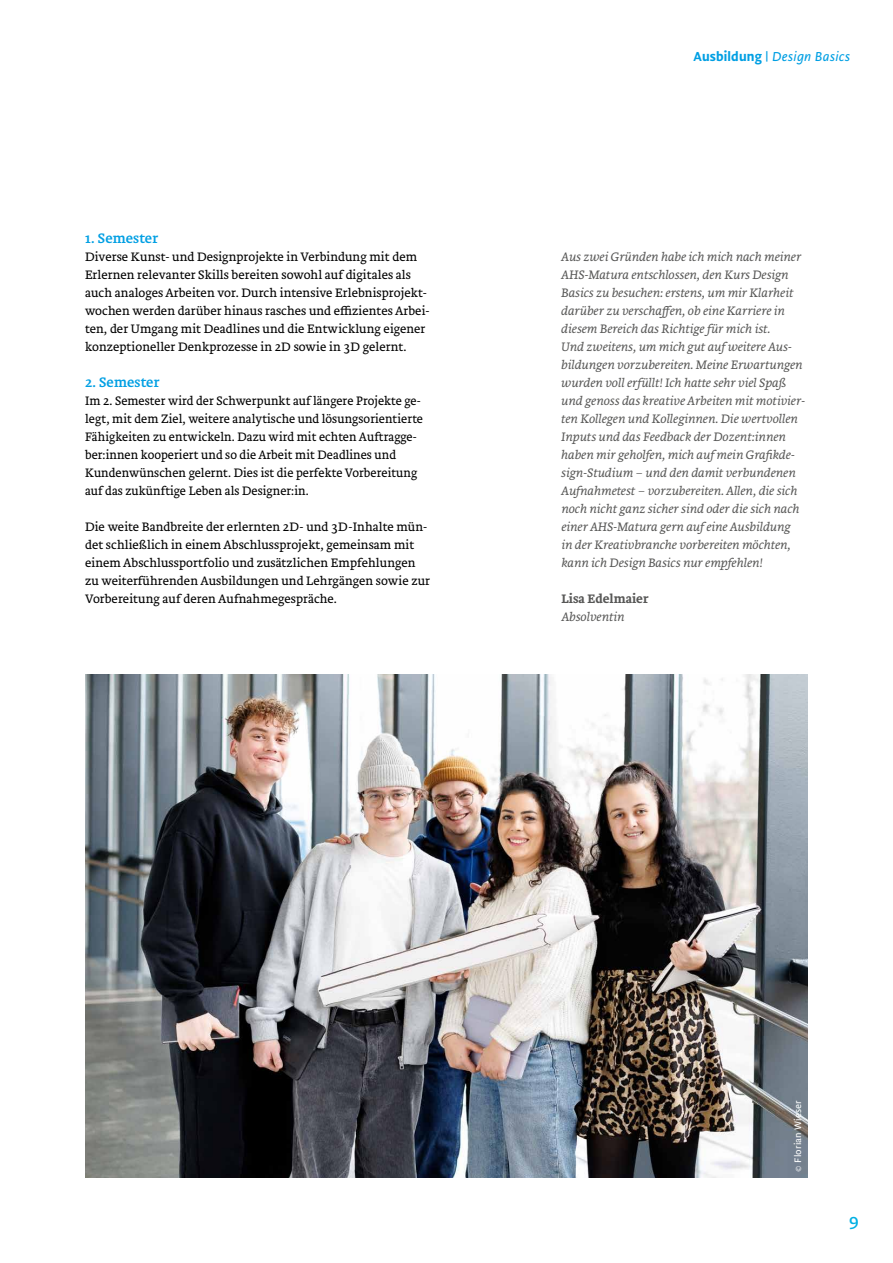
<style>
.page{position:relative;width:893px;height:1263px;background:#fff}
.page>*{position:absolute;margin:0;border:0;box-sizing:border-box;transform-origin:0 0}
.t1{font:300 18px "Brioni Sanst Std";color:#00b0e3}
.t2{font:14.25px "Brioni Text Std";letter-spacing:.005em;color:#009fe3}
.t3{font:italic 300 13.5px "Brioni Sans Std";letter-spacing:.01em;color:#009fe3}
.t4{font:300 12.75px/18px "Brioni Text Std";letter-spacing:.005em;color:#000}
.t5{font:italic 300 12.75px/18px "Brioni Text Std";letter-spacing:.005em;color:#575756}
.t6{font:500 12.75px "Brioni Text Std";letter-spacing:.005em;color:#575756}
.t7{font:300 9.75px "Brioni Sanst Std";letter-spacing:.01em;color:#fff}
.s1{font-family:"Brioni Sanst Std";font-weight:500;font-style:normal}
</style>
<div class="page">
<img style="left:85px;top:675px;width:723px;height:502px">
<p class="t2" style="left:85px;top:228px;width:75px">1. Semester</p>
<p class="t4" style="left:85px;top:248px;width:346px">Diverse Kunst- und Designprojekte in Verbindung mit dem Erlernen relevanter Skills bereiten sowohl auf digitales als auch analoges Arbeiten vor. Durch intensive Erlebnisprojekt&shy;wochen werden darüber hinaus rasches und effizientes Arbei&shy;ten, der Umgang mit Deadlines und die Entwicklung eigener konzeptioneller Denkprozesse in 2D sowie in 3D gelernt.</p>
<p class="t2" style="left:85px;top:372px;width:76px">2. Semester</p>
<p class="t4" style="left:85px;top:392px;width:340px">Im 2. Semester wird der Schwerpunkt auf längere Projekte ge&shy;legt, mit dem Ziel, weitere analytische und lösungsorientierte Fähigkeiten zu entwickeln. Dazu wird mit echten Auftragge&shy;ber:innen kooperiert und so die Arbeit mit Deadlines und Kundenwünschen gelernt. Dies ist die perfekte Vorbereitung auf das zukünftige Leben als Designer:in.</p>
<p class="t4" style="left:85px;top:518px;width:347px">Die weite Bandbreite der erlernten 2D- und 3D-Inhalte mün&shy;det schließlich in einem Abschlussprojekt, gemeinsam mit einem Abschlussportfolio und zusätzlichen Empfehlungen zu weiterführenden Ausbildungen und Lehrgängen sowie zur Vorbereitung auf deren Aufnahmegespräche.</p>
<p class="t3" style="left:693px;top:48px;width:158px"><span class="s1">Ausbildung |</span> Design Basics</p>
<p class="t5" style="left:561px;top:248px;width:245px">Aus zwei Gründen habe ich mich nach meiner AHS-Matura entschlossen, den Kurs Design Basics zu besuchen: erstens, um mir Klarheit darüber zu verschaffen, ob eine Karriere in diesem Bereich das Richtige für mich ist.<br>Und zweitens, um mich gut auf weitere Aus&shy;bildungen vorzubereiten. Meine Erwartungen wurden voll erfüllt! Ich hatte sehr viel Spaß und genoss das kreative Arbeiten mit motivier&shy;ten Kollegen und Kolleginnen. Die wertvollen Inputs und das Feedback der Dozent:innen haben mir geholfen, mich auf mein Grafikde&shy;sign-Studium – und den damit verbundenen Aufnahmetest – vorzubereiten. Allen, die sich noch nicht ganz sicher sind oder die sich nach einer AHS-Matura gern auf eine Ausbildung<br>in der Kreativbranche vorbereiten möchten, kann ich Design Basics nur empfehlen!</p>
<p class="t6" style="left:561px;top:590px;width:89px">Lisa Edelmaier</p>
<p class="t5" style="left:561px;top:608px;width:65px">Absolventin</p>
<p class="t7" style="left:791px;top:1171px;width:73px;rotate:-90deg">© Florian Wieser</p>
<h1 class="t1" style="left:849px;top:1210px;width:12px">9</h1>
</div>
